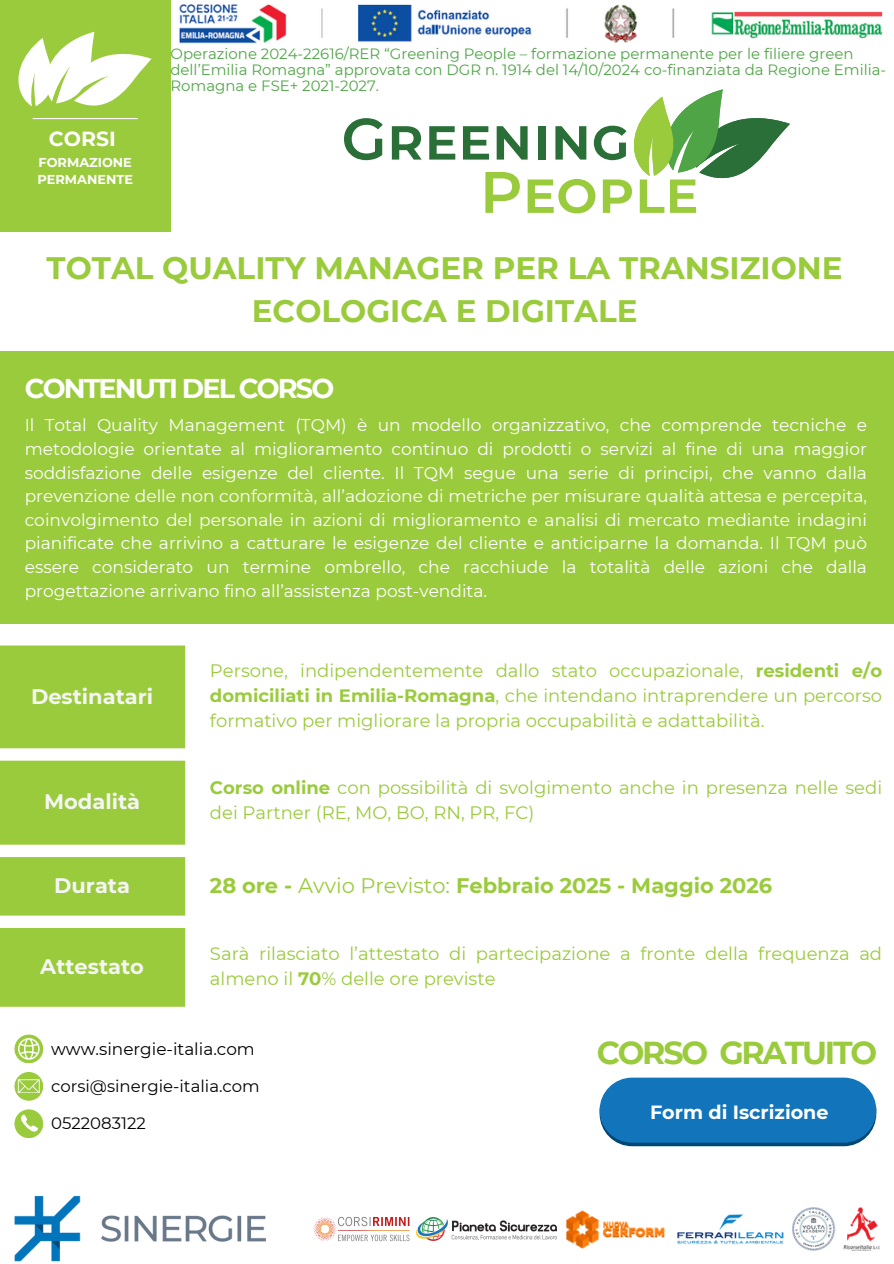
<style>
.page{position:relative;width:894px;height:1264px;background:#fff}
.page>*{position:absolute;margin:0;border:0;box-sizing:border-box;transform-origin:0 0}
.t1{font:700 31.65px "Montserrat";letter-spacing:-.07em;color:#9acb3c}
.t2{font:700 31.05px/42.8px "Montserrat";color:#9acb3c;text-align:center}
.t3{font:700 27.15px "Montserrat";letter-spacing:-.07em;color:#fff}
.t4{font:700 21px "Montserrat";color:#9acb3c}
.t5{font:700 21px "Montserrat";color:#f5f5f5}
.t6{font:700 20.4px "Montserrat";color:#fff}
.t7{font:700 19.05px "Montserrat";color:#fff}
.t8{font:18px/24.8px "Montserrat";color:#9acb3c}
.t9{font:16.95px/23.7px "Montserrat";color:#fff;text-align:justify}
.t10{font:16.8px "Montserrat";color:#000}
.t11{font:16.5px "Montserrat";color:#000}
.t12{font:14.85px/16.2px "Montserrat";color:#4fa546}
.t13{font:700 12.9px/17.1px "Montserrat";color:#fff}
.s1{font-weight:700}
.s2{font-weight:400}
</style>
<div class="page">
<div style="left:0;top:351px;width:893px;height:272px;background:#9acb3c"></div>
<img style="left:179px;top:4px;width:704px;height:40px">
<svg style="left:392px;top:126px;width:29px;height:34px"></svg>
<svg style="left:429px;top:126px;width:26px;height:34px"></svg>
<svg style="left:344px;top:118px;width:38px;height:42px"></svg>
<svg style="left:463px;top:89px;width:326px;height:124px"></svg>
<div style="left:0;top:0;width:170px;height:232px;background:#9acb3c"></div>
<hr style="left:33px;top:118px;width:105px;height:1px;background:#fff">
<svg style="left:18px;top:32px;width:133px;height:75px"></svg>
<div style="left:14px;top:1109px;width:29px;height:29px;background:#9acb3c;border-radius:50%"></div>
<svg style="left:21px;top:1114px;width:17px;height:18px"></svg>
<svg style="left:14px;top:1071px;width:29px;height:29px"></svg>
<svg style="left:18px;top:1079px;width:21px;height:13px"></svg>
<svg style="left:14px;top:1034px;width:29px;height:29px"></svg>
<svg style="left:18px;top:1038px;width:21px;height:21px"></svg>
<svg style="left:599px;top:1115px;width:277px;height:31px"></svg>
<div style="left:599px;top:1077px;width:277px;height:65px;background:#1275bb;border-radius:33px"></div>
<svg style="left:0;top:645px;width:185px;height:361px;background:#a4d050"></svg>
<img style="left:14px;top:1195px;width:252px;height:66px">
<img style="left:416px;top:1217px;width:140px;height:23px">
<img style="left:313px;top:1216px;width:97px;height:26px">
<img style="left:566px;top:1210px;width:99px;height:39px">
<img style="left:677px;top:1214px;width:107px;height:30px">
<img style="left:792px;top:1207px;width:87px;height:43px">
<h6 class="t6" style="left:49px;top:127px;width:68px">CORSI</h6>
<p class="t13" style="left:37px;top:154px;width:97px">FORMAZIONE<br>PERMANENTE</p>
<p class="t12" style="left:170px;top:46px;width:717px">Operazione 2024-22616/RER “Greening People – formazione permanente per le filiere green dell’Emilia Romagna” approvata con DGR n. 1914 del 14/10/2024 co-finanziata da Regione Emilia-<br>Romagna e FSE+ 2021-2027.</p>
<p class="t2" style="left:47px;top:247px;width:797px">TOTAL QUALITY MANAGER PER LA TRANSIZIONE<br>ECOLOGICA E DIGITALE</p>
<p class="t3" style="left:25px;top:372px;width:311px">CONTENUTI DEL CORSO</p>
<h3 class="t9" style="left:25px;top:413px;width:843px">Il Total Quality Management (TQM) è un modello organizzativo, che comprende tecniche e metodologie orientate al miglioramento continuo di prodotti o servizi al fine di una maggior soddisfazione delle esigenze del cliente. Il TQM segue una serie di principi, che vanno dalla prevenzione delle non conformità, all’adozione di metriche per misurare qualità attesa e percepita, coinvolgimento del personale in azioni di miglioramento e analisi di mercato mediante indagini pianificate che arrivino a catturare le esigenze del cliente e anticiparne la domanda. Il TQM può essere considerato un termine ombrello, che racchiude la totalità delle azioni che dalla progettazione arrivano fino all’assistenza post-vendita.</h3>
<p class="t5" style="left:31px;top:683px;width:124px">Destinatari</p>
<p class="t5" style="left:44px;top:788px;width:97px">Modalità</p>
<p class="t8" style="left:210px;top:658px;width:673px;text-align:justify">Persone, indipendentemente dallo stato occupazionale, <span class="s1">residenti e/o domiciliati in Emilia-Romagna</span>, che intendano intraprendere un percorso formativo per migliorare la propria occupabilità e adattabilità.</p>
<p class="t8" style="left:210px;top:775px;width:673px"><span class="s1">Corso online</span> con possibilità di svolgimento anche in presenza nelle sedi dei Partner (RE, MO, BO, RN, PR, FC)</p>
<p class="t5" style="left:54px;top:872px;width:77px">Durata</p>
<p class="t4" style="left:210px;top:872px;width:563px">28 ore - <span class="s2">Avvio Previsto:</span> Febbraio 2025 - Maggio 2026</p>
<p class="t5" style="left:40px;top:953px;width:105px">Attestato</p>
<p class="t8" style="left:210px;top:940px;width:673px;line-height:25.8px">Sarà rilasciato l’attestato di partecipazione a fronte della frequenza ad almeno il <span class="s1">70</span>% delle ore previste</p>
<h2 class="t10" style="left:51px;top:1038px;width:205px">www.sinergie-italia.com</h2>
<h1 class="t11" style="left:51px;top:1075px;width:210px">corsi@sinergie-italia.com</h1>
<p class="t11" style="left:51px;top:1113px;width:96px">0522083122</p>
<p class="t1" style="left:596px;top:1033px;width:282px">CORSO GRATUITO</p>
<h5 class="t7" style="left:649px;top:1100px;width:180px">Form di Iscrizione</h5>
</div>
